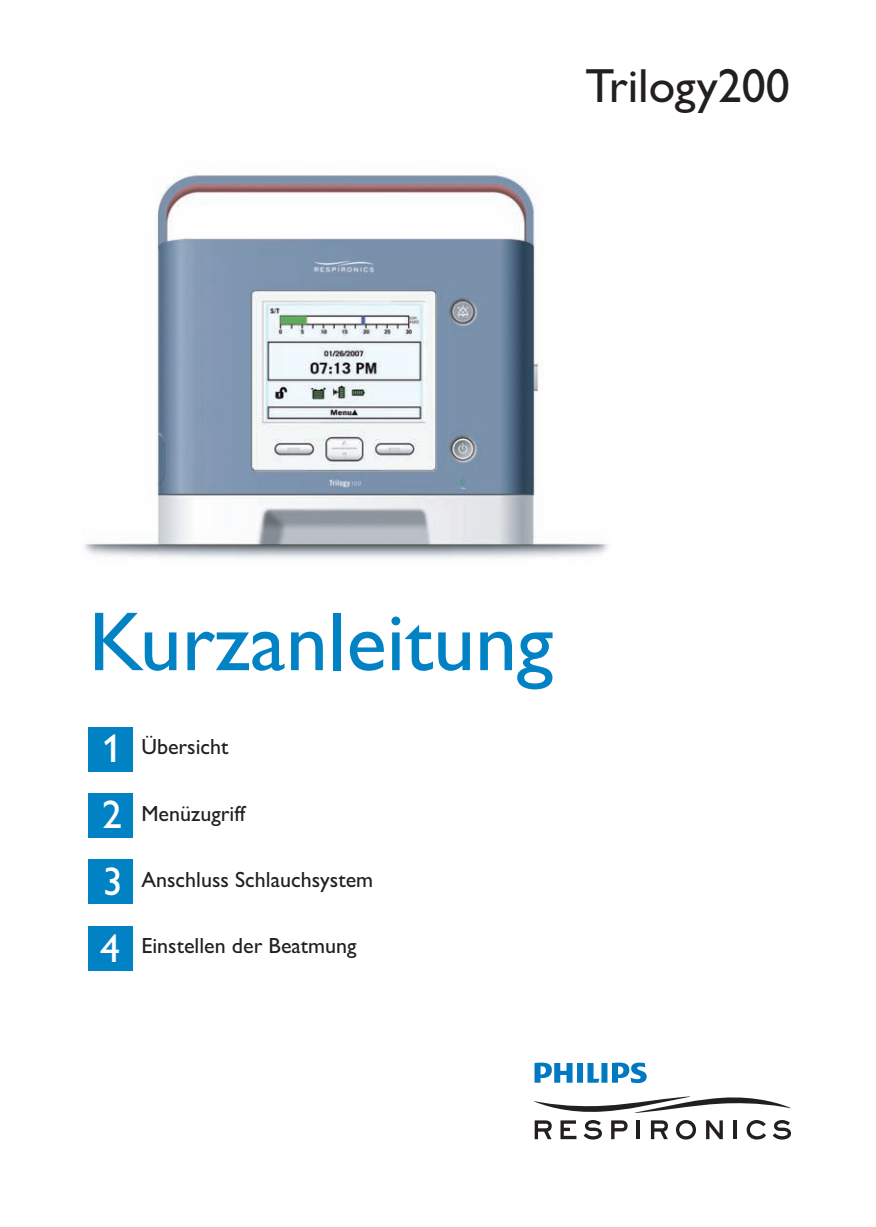
<style>
.page{position:relative;width:876px;height:1227px;background:#fff}
.page>*{position:absolute;margin:0;border:0;box-sizing:border-box;transform-origin:0 0}
.t1{font:84px "Gill Sans Alt One";color:#0082c5}
.t2{font:48px "Gill Sans Alt One";color:#231f20}
.t3{font:40px/66.6px "Gill Sans Alt One";color:#fff;text-align:justify}
.t4{font:22px "Gill Sans Alt One";color:#231f20}
</style>
<div class="page">
<div style="left:89px;top:727px;width:44px;height:44px;background:#0082c5"></div>
<div style="left:89px;top:793px;width:44px;height:44px;background:#0082c5"></div>
<div style="left:89px;top:859px;width:44px;height:45px;background:#0082c5"></div>
<div style="left:89px;top:926px;width:44px;height:44px;background:#0082c5"></div>
<img style="left:84px;top:175px;width:525px;height:384px">
<svg style="left:534px;top:1062px;width:112px;height:21px"></svg>
<svg style="left:772px;top:1120px;width:18px;height:19px"></svg>
<svg style="left:746px;top:1120px;width:19px;height:19px"></svg>
<svg style="left:706px;top:1120px;width:16px;height:19px"></svg>
<svg style="left:560px;top:1120px;width:16px;height:19px"></svg>
<svg style="left:583px;top:1120px;width:18px;height:19px"></svg>
<svg style="left:611px;top:1120px;width:16px;height:19px"></svg>
<hr style="left:636px;top:1120px;width:3px;height:19px;background:#231f20">
<hr style="left:733px;top:1120px;width:3px;height:19px;background:#231f20">
<svg style="left:534px;top:1120px;width:17px;height:19px"></svg>
<svg style="left:650px;top:1120px;width:17px;height:19px"></svg>
<svg style="left:676px;top:1120px;width:19px;height:19px"></svg>
<svg style="left:534px;top:1096px;width:256px;height:17px"></svg>
<h2 class="t2" style="left:585px;top:69px;width:205px">Trilogy200</h2>
<h1 class="t1" style="left:89px;top:613px;width:465px">Kurzanleitung</h1>
<h3 class="t3" style="left:100px;top:719px;width:24px">1<br>2<br>3<br>4</h3>
<p class="t4" style="left:141px;top:739px;width:89px">Übersicht</p>
<p class="t4" style="left:141px;top:805px;width:105px">Menüzugriff</p>
<p class="t4" style="left:141px;top:872px;width:233px">Anschluss Schlauchsystem</p>
<p class="t4" style="left:141px;top:938px;width:216px">Einstellen der Beatmung</p>
</div>
